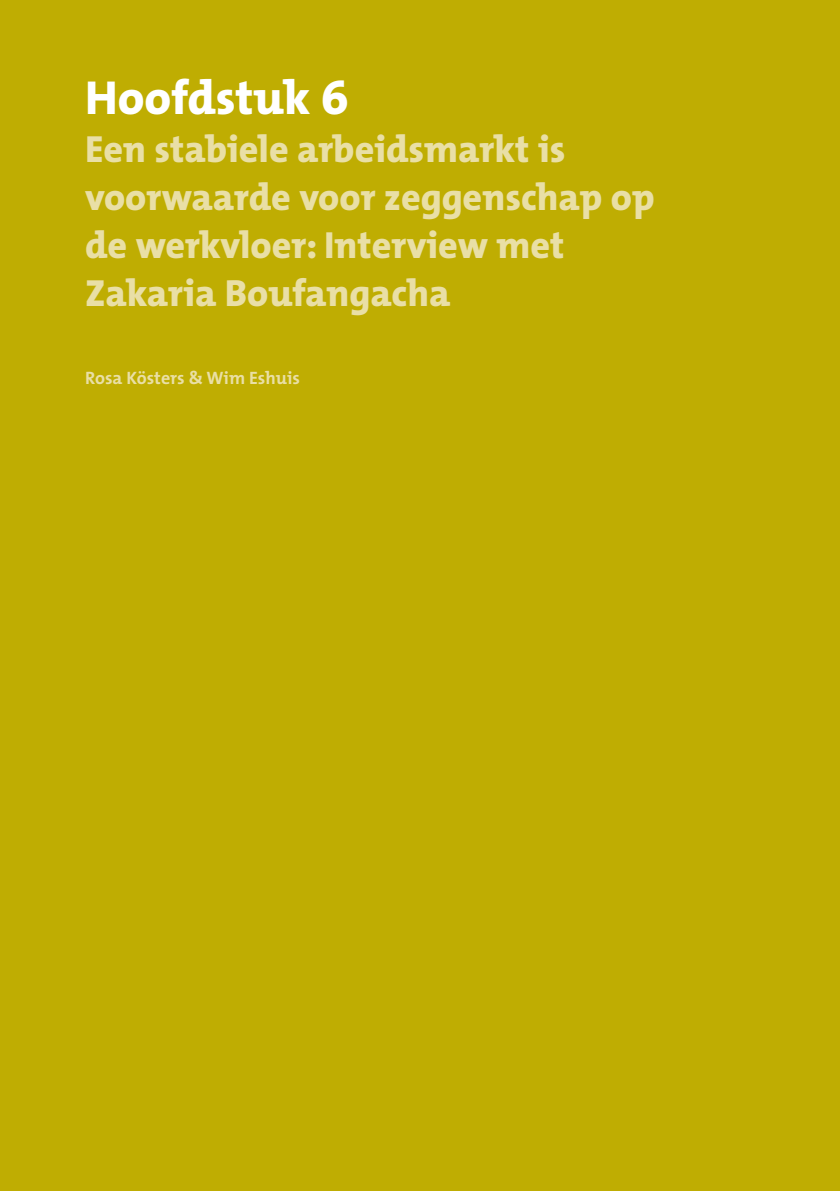
<style>
.page{position:relative;width:840px;height:1191px;background:#fff}
.page>*{position:absolute;margin:0;border:0;box-sizing:border-box;transform-origin:0 0}
._5_tabbladen_1e_rege{font:800 48px "The Mix";color:#fff}
._5_tabbladen_2e_rege{font:800 38px/48px "The Mix";color:#e9dfa6}
._2_tussenkop_VET{font:700 18px "The Mix";color:#e9dfa6}
</style>
<div class="page">
<div style="left:0;top:0;width:839px;height:1191px;background:#bfad02"></div>
<p class="_5_tabbladen_1e_rege" style="left:85px;top:57px;width:265px">Hoofdstuk 6</p>
<p class="_5_tabbladen_2e_rege" style="left:85px;top:124px;width:570px">Een stabiele arbeidsmarkt is voorwaarde voor zeggenschap op de werkvloer: Interview met<br>Zakaria Boufangacha</p>
<p class="_2_tussenkop_VET" style="left:85px;top:363px;width:216px">Rosa Kösters &amp; Wim Eshuis</p>
</div>
